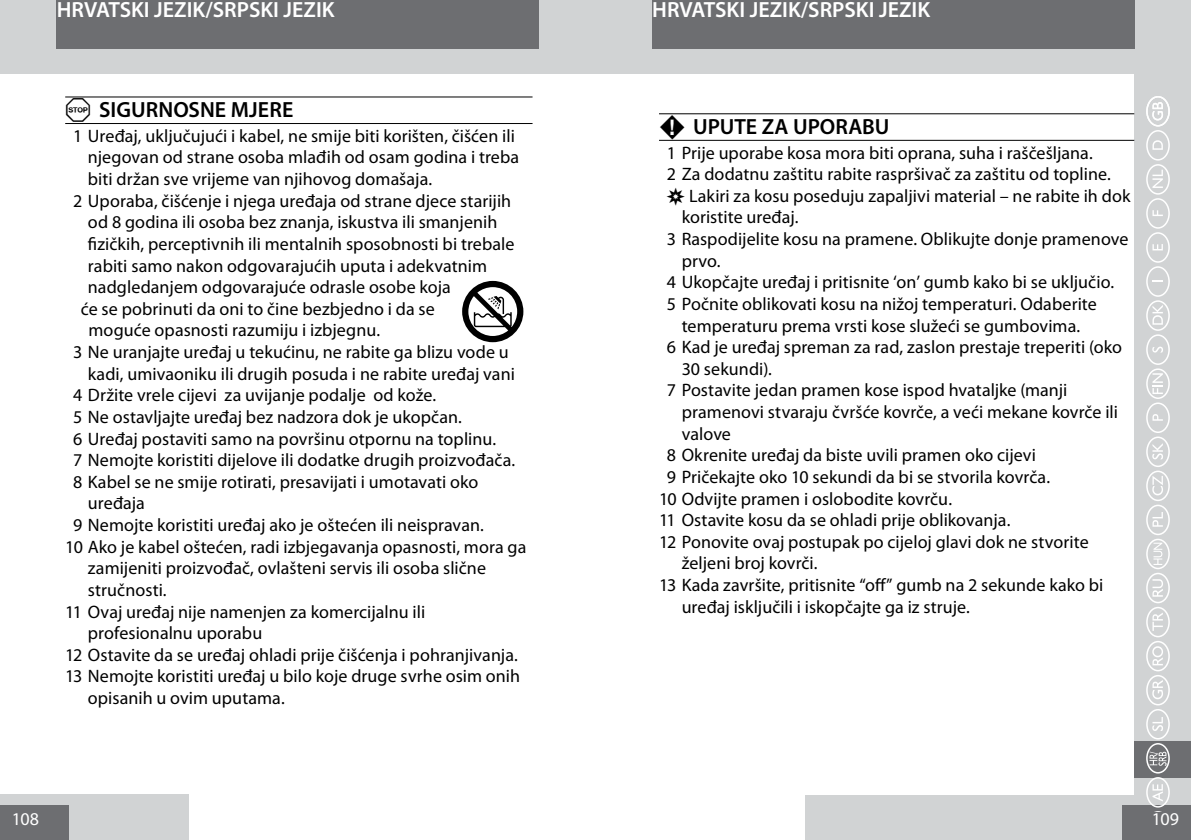
<style>
.page{position:relative;width:1191px;height:840px;background:#fff}
.page>*{position:absolute;margin:0;border:0;box-sizing:border-box;transform-origin:0 0}
.t1{font:600 22px "Myriad Pro";color:#fff}
.t2{font:600 22px "Myriad Pro";color:#000}
.t3{font:18px "Myriad Pro";letter-spacing:.005em;color:#000}
.t4{font:18px "Myriad Pro";letter-spacing:-.015em;color:#fff}
.s1{font-family:"Myriad Points";font-weight:400}
.s2{font-family:"Myriad Graphics"}
</style>
<div class="page">
<div style="left:0;top:0;width:595px;height:74px;background:#d1d3d4"></div>
<div style="left:0;top:794px;width:188px;height:45px;background:#d1d3d4"></div>
<div style="left:805px;top:794px;width:386px;height:45px;background:#d1d3d4"></div>
<div style="left:1123px;top:805px;width:68px;height:34px;background:#6d6e71"></div>
<div style="left:0;top:805px;width:68px;height:34px;background:#6d6e71"></div>
<div style="left:595px;top:0;width:596px;height:74px;background:#d1d3d4"></div>
<div style="left:652px;top:0;width:482px;height:48px;background:#6d6e71"></div>
<div style="left:57px;top:0;width:482px;height:49px;background:#6d6e71"></div>
<div style="left:1134px;top:60px;width:57px;height:741px;background:#d1d3d4"></div>
<div style="left:1134px;top:740px;width:57px;height:37px;background:#6d6e71"></div>
<div style="left:1146px;top:130px;width:23px;height:30px;border:2px solid #fff;border-radius:50%"></div>
<svg style="left:1152px;top:140px;width:10px;height:10px"></svg>
<div style="left:1146px;top:164px;width:23px;height:30px;border:2px solid #fff;border-radius:50%"></div>
<svg style="left:1152px;top:170px;width:10px;height:18px"></svg>
<div style="left:1146px;top:198px;width:23px;height:30px;border:2px solid #fff;border-radius:50%"></div>
<svg style="left:1152px;top:210px;width:10px;height:6px"></svg>
<div style="left:1146px;top:232px;width:23px;height:30px;border:2px solid #fff;border-radius:50%"></div>
<svg style="left:1152px;top:244px;width:10px;height:6px"></svg>
<div style="left:1146px;top:266px;width:23px;height:30px;border:2px solid #fff;border-radius:50%"></div>
<svg style="left:1152px;top:280px;width:10px;height:2px"></svg>
<div style="left:1146px;top:300px;width:23px;height:31px;border:2px solid #fff;border-radius:50%"></div>
<svg style="left:1152px;top:306px;width:10px;height:18px"></svg>
<div style="left:1146px;top:334px;width:23px;height:31px;border:2px solid #fff;border-radius:50%"></div>
<svg style="left:1152px;top:346px;width:11px;height:6px"></svg>
<div style="left:1146px;top:368px;width:23px;height:31px;border:2px solid #fff;border-radius:50%"></div>
<svg style="left:1152px;top:373px;width:10px;height:21px"></svg>
<div style="left:1146px;top:402px;width:23px;height:31px;border:2px solid #fff;border-radius:50%"></div>
<svg style="left:1152px;top:414px;width:10px;height:6px"></svg>
<div style="left:1146px;top:436px;width:23px;height:31px;border:2px solid #fff;border-radius:50%"></div>
<svg style="left:1152px;top:443px;width:11px;height:16px"></svg>
<div style="left:1146px;top:470px;width:23px;height:31px;border:2px solid #fff;border-radius:50%"></div>
<svg style="left:1152px;top:476px;width:11px;height:19px"></svg>
<div style="left:1146px;top:504px;width:23px;height:31px;border:2px solid #fff;border-radius:50%"></div>
<svg style="left:1152px;top:512px;width:10px;height:14px"></svg>
<div style="left:1146px;top:538px;width:23px;height:31px;border:2px solid #fff;border-radius:50%"></div>
<svg style="left:1153px;top:542px;width:9px;height:22px"></svg>
<div style="left:1146px;top:572px;width:23px;height:31px;border:2px solid #fff;border-radius:50%"></div>
<svg style="left:1152px;top:579px;width:11px;height:17px"></svg>
<div style="left:1146px;top:606px;width:23px;height:31px;border:2px solid #fff;border-radius:50%"></div>
<svg style="left:1152px;top:613px;width:10px;height:17px"></svg>
<div style="left:1146px;top:640px;width:23px;height:31px;border:2px solid #fff;border-radius:50%"></div>
<svg style="left:1152px;top:646px;width:11px;height:19px"></svg>
<div style="left:1146px;top:674px;width:23px;height:31px;border:2px solid #fff;border-radius:50%"></div>
<svg style="left:1152px;top:680px;width:11px;height:18px"></svg>
<div style="left:1146px;top:708px;width:23px;height:31px;border:2px solid #fff;border-radius:50%"></div>
<svg style="left:1152px;top:717px;width:11px;height:13px"></svg>
<div style="left:1146px;top:776px;width:23px;height:31px;border:2px solid #fff;border-radius:50%"></div>
<svg style="left:1152px;top:784px;width:10px;height:17px"></svg>
<div style="left:1146px;top:742px;width:23px;height:31px;border:2px solid #fff;border-radius:50%"></div>
<svg style="left:1149px;top:751px;width:17px;height:14px"></svg>
<div style="left:1146px;top:96px;width:23px;height:30px;border:2px solid #fff;border-radius:50%"></div>
<svg style="left:1152px;top:102px;width:11px;height:18px"></svg>
<hr style="left:65px;top:96px;width:467px;height:1px;background:#000">
<hr style="left:65px;top:123px;width:467px;height:1px;background:#000">
<svg style="left:462px;top:281px;width:61px;height:61px"></svg>
<hr style="left:659px;top:113px;width:475px;height:1px;background:#000">
<hr style="left:659px;top:140px;width:475px;height:1px;background:#000">
<p class="t1" style="left:57px;top:-5px;width:279px">HRVATSKI JEZIK/SRPSKI JEZIK</p>
<p class="t2" style="left:65px;top:96px;width:230px"><span class="s1">A</span> SIGURNOSNE MJERE</p>
<p class="t3" style="left:73px;top:125px;width:443px">1 Uređaj, uključujući i kabel, ne smije biti korišten, čišćen ili</p>
<p class="t3" style="left:88px;top:146px;width:433px">njegovan od strane osoba mlađih od osam godina i treba</p>
<p class="t3" style="left:88px;top:168px;width:346px">biti držan sve vrijeme van njihovog domašaja.</p>
<p class="t3" style="left:73px;top:189px;width:439px">2 Uporaba, čišćenje i njega uređaja od strane djece starijih</p>
<p class="t3" style="left:88px;top:211px;width:411px">od 8 godina ili osoba bez znanja, iskustva ili smanjenih</p>
<p class="t3" style="left:88px;top:233px;width:428px">fizičkih, perceptivnih ili mentalnih sposobnosti bi trebale</p>
<p class="t3" style="left:88px;top:254px;width:401px">rabiti samo nakon odgovarajućih uputa i adekvatnim</p>
<p class="t3" style="left:88px;top:276px;width:364px">nadgledanjem odgovarajuće odrasle osobe koja</p>
<p class="t3" style="left:81px;top:297px;width:355px">će se pobrinuti da oni to čine bezbjedno i da se</p>
<p class="t3" style="left:88px;top:319px;width:293px">moguće opasnosti razumiju i izbjegnu.</p>
<p class="t3" style="left:73px;top:341px;width:437px">3 Ne uranjajte uređaj u tekućinu, ne rabite ga blizu vode u</p>
<p class="t3" style="left:88px;top:362px;width:428px">kadi, umivaoniku ili drugih posuda i ne rabite uređaj vani</p>
<p class="t3" style="left:73px;top:384px;width:364px">4 Držite vrele cijevi za uvijanje podalje od kože.</p>
<p class="t3" style="left:73px;top:405px;width:390px">5 Ne ostavljajte uređaj bez nadzora dok je ukopčan.</p>
<p class="t3" style="left:73px;top:427px;width:424px">6 Uređaj postaviti samo na površinu otpornu na toplinu.</p>
<p class="t3" style="left:73px;top:449px;width:443px">7 Nemojte koristiti dijelove ili dodatke drugih proizvođača.</p>
<p class="t3" style="left:73px;top:470px;width:407px">8 Kabel se ne smije rotirati, presavijati i umotavati oko</p>
<p class="t3" style="left:88px;top:492px;width:58px">uređaja</p>
<p class="t3" style="left:73px;top:513px;width:412px">9 Nemojte koristiti uređaj ako je oštećen ili neispravan.</p>
<p class="t3" style="left:65px;top:535px;width:462px">10 Ako je kabel oštećen, radi izbjegavanja opasnosti, mora ga</p>
<p class="t3" style="left:88px;top:557px;width:400px">zamijeniti proizvođač, ovlašteni servis ili osoba slične</p>
<p class="t3" style="left:88px;top:578px;width:80px">stručnosti.</p>
<p class="t3" style="left:65px;top:600px;width:361px">11 Ovaj uređaj nije namenjen za komercijalnu ili</p>
<p class="t3" style="left:88px;top:621px;width:176px">profesionalnu uporabu</p>
<p class="t3" style="left:65px;top:643px;width:454px">12 Ostavite da se uređaj ohladi prije čišćenja i pohranjivanja.</p>
<p class="t3" style="left:65px;top:665px;width:456px">13 Nemojte koristiti uređaj u bilo koje druge svrhe osim onih</p>
<p class="t3" style="left:88px;top:686px;width:198px">opisanih u ovim uputama.</p>
<p class="t1" style="left:652px;top:-5px;width:279px">HRVATSKI JEZIK/SRPSKI JEZIK</p>
<p class="t2" style="left:659px;top:113px;width:232px"><span class="s1">F</span> UPUTE ZA UPORABU</p>
<p class="t3" style="left:667px;top:141px;width:427px">1 Prije uporabe kosa mora biti oprana, suha i raščešljana.</p>
<p class="t3" style="left:667px;top:163px;width:445px">2 Za dodatnu zaštitu rabite raspršivač za zaštitu od topline.</p>
<p class="t3" style="left:667px;top:185px;width:465px"><span class="s2">,</span> Lakiri za kosu poseduju zapaljivi material – ne rabite ih dok</p>
<p class="t3" style="left:681px;top:206px;width:118px">koristite uređaj.</p>
<p class="t3" style="left:667px;top:228px;width:463px">3 Raspodijelite kosu na pramene. Oblikujte donje pramenove</p>
<p class="t3" style="left:681px;top:249px;width:40px">prvo.</p>
<p class="t3" style="left:667px;top:271px;width:449px">4 Ukopčajte uređaj i pritisnite ‘on’ gumb kako bi se uključio.</p>
<p class="t3" style="left:667px;top:293px;width:431px">5 Počnite oblikovati kosu na nižoj temperaturi. Odaberite</p>
<p class="t3" style="left:681px;top:314px;width:400px">temperaturu prema vrsti kose služeći se gumbovima.</p>
<p class="t3" style="left:667px;top:336px;width:456px">6 Kad je uređaj spreman za rad, zaslon prestaje treperiti (oko</p>
<p class="t3" style="left:681px;top:357px;width:92px">30 sekundi).</p>
<p class="t3" style="left:667px;top:379px;width:402px">7 Postavite jedan pramen kose ispod hvataljke (manji</p>
<p class="t3" style="left:681px;top:401px;width:438px">pramenovi stvaraju čvršće kovrče, a veći mekane kovrče ili</p>
<p class="t3" style="left:681px;top:422px;width:51px">valove</p>
<p class="t3" style="left:667px;top:444px;width:370px">8 Okrenite uređaj da biste uvili pramen oko cijevi</p>
<p class="t3" style="left:667px;top:465px;width:385px">9 Pričekajte oko 10 sekundi da bi se stvorila kovrča.</p>
<p class="t3" style="left:659px;top:487px;width:294px">10 Odvijte pramen i oslobodite kovrču.</p>
<p class="t3" style="left:659px;top:509px;width:353px">11 Ostavite kosu da se ohladi prije oblikovanja.</p>
<p class="t3" style="left:659px;top:530px;width:431px">12 Ponovite ovaj postupak po cijeloj glavi dok ne stvorite</p>
<p class="t3" style="left:681px;top:552px;width:137px">željeni broj kovrči.</p>
<p class="t3" style="left:659px;top:573px;width:446px">13 Kada završite, pritisnite “off” gumb na 2 sekunde kako bi</p>
<p class="t3" style="left:681px;top:595px;width:290px">uređaj isključili i iskopčajte ga iz struje.</p>
<p class="t4" style="left:12px;top:807px;width:29px">108</p>
<p class="t4" style="left:1151px;top:807px;width:29px">109</p>
</div>
